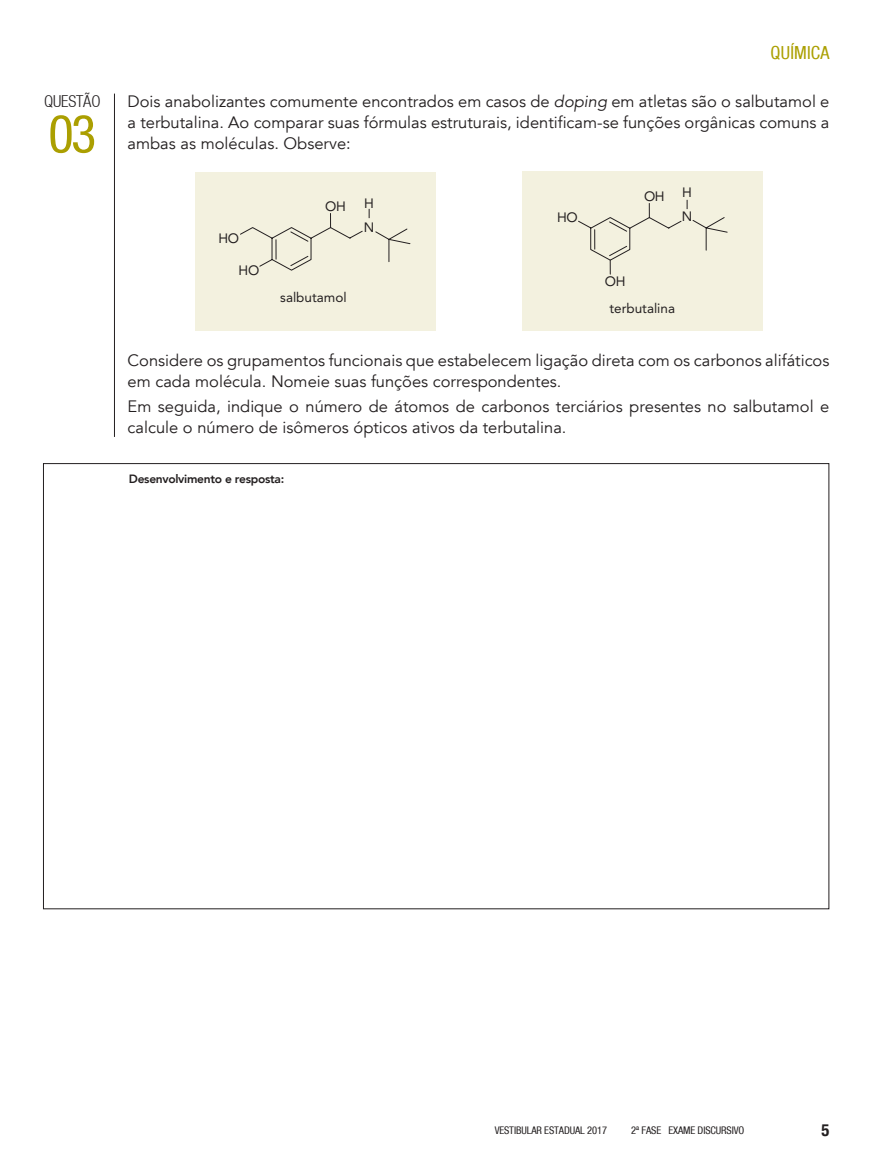
<style>
.page{position:relative;width:872px;height:1170px;background:#fff}
.page>*{position:absolute;margin:0;border:0;box-sizing:border-box;transform-origin:0 0}
.t1{font:condensed 52.5px "Helvetica Neue";color:#ab9f01}
.t2{font:condensed 18px "Helvetica Neue";letter-spacing:.01em;color:#ab9f01}
._2017_enunciado_resp{font:16.5px/21px "Avenir";color:#231f20}
._2017_enunciado_text{font:16.5px/21px "Avenir";color:#231f20;text-align:justify}
._2017_imagens_titulo{font:300 condensed 16.5px "Helvetica Neue";letter-spacing:-.01em;color:#231f20}
.t3{font:700 condensed 16.5px "Helvetica Neue";color:#231f20}
.t4{font:13.5px/24px "Avenir";color:#231f20}
.t5{font:800 12px "Avenir";letter-spacing:-.025em;color:#231f20}
.t6{font:condensed 10.5px "Helvetica Neue";letter-spacing:-.01em;color:#231f20}
.s1{font-style:italic}
</style>
<div class="page">
<div style="left:195px;top:172px;width:241px;height:159px;background:#f3f1df"></div>
<div style="left:522px;top:171px;width:240px;height:160px;background:#f3f1df"></div>
<hr style="left:114px;top:94px;width:1px;height:343px;background:#231f20">
<svg style="left:240px;top:213px;width:123px;height:58px"></svg>
<svg style="left:375px;top:228px;width:35px;height:34px"></svg>
<svg style="left:578px;top:200px;width:149px;height:74px"></svg>
<p class="_2017_imagens_titulo" style="left:44px;top:92px;width:58px">QUESTÃO</p>
<p class="t1" style="left:48px;top:103px;width:49px">03</p>
<p class="t2" style="left:770px;top:42px;width:60px">QUÍMICA</p>
<p class="_2017_enunciado_text" style="left:128px;top:92px;width:703px">Dois anabolizantes comumente encontrados em casos de <span class="s1">doping</span> em atletas são o salbutamol e a terbutalina. Ao comparar suas fórmulas estruturais, identificam-se funções orgânicas comuns a ambas as moléculas. Observe:</p>
<p class="t4" style="left:218px;top:226px;width:22px">HO</p>
<p class="t4" style="left:239px;top:258px;width:22px">HO</p>
<p class="t4" style="left:325px;top:194px;width:22px">OH</p>
<p class="t4" style="left:364px;top:191px;width:12px">H<br>N</p>
<p class="t4" style="left:280px;top:286px;width:68px">salbutamol</p>
<p class="t4" style="left:557px;top:205px;width:22px">HO</p>
<p class="t4" style="left:644px;top:184px;width:22px">OH</p>
<p class="t4" style="left:682px;top:180px;width:12px">H<br>N</p>
<p class="t4" style="left:609px;top:268px;width:67px;line-height:26.5px;text-indent:-5px">OH terbutalina</p>
<p class="_2017_enunciado_resp" style="left:128px;top:350px;width:703px">Considere os grupamentos funcionais que estabelecem ligação direta com os carbonos alifáticos em cada molécula. Nomeie suas funções correspondentes.</p>
<p class="_2017_enunciado_resp" style="left:128px;top:396px;width:703px">Em seguida, indique o número de átomos de carbonos terciários presentes no salbutamol e calcule o número de isômeros ópticos ativos da terbutalina.</p>
<p class="t5" style="left:129px;top:471px;width:157px">Desenvolvimento e resposta:</p>
<p class="t6" style="left:494px;top:1123px;width:114px">VESTIBULAR ESTADUAL 2017</p>
<p class="t6" style="left:631px;top:1123px;width:115px">2ª FASE EXAME DISCURSIVO</p>
<p class="t3" style="left:821px;top:1119px;width:9px">5</p>
</div>
